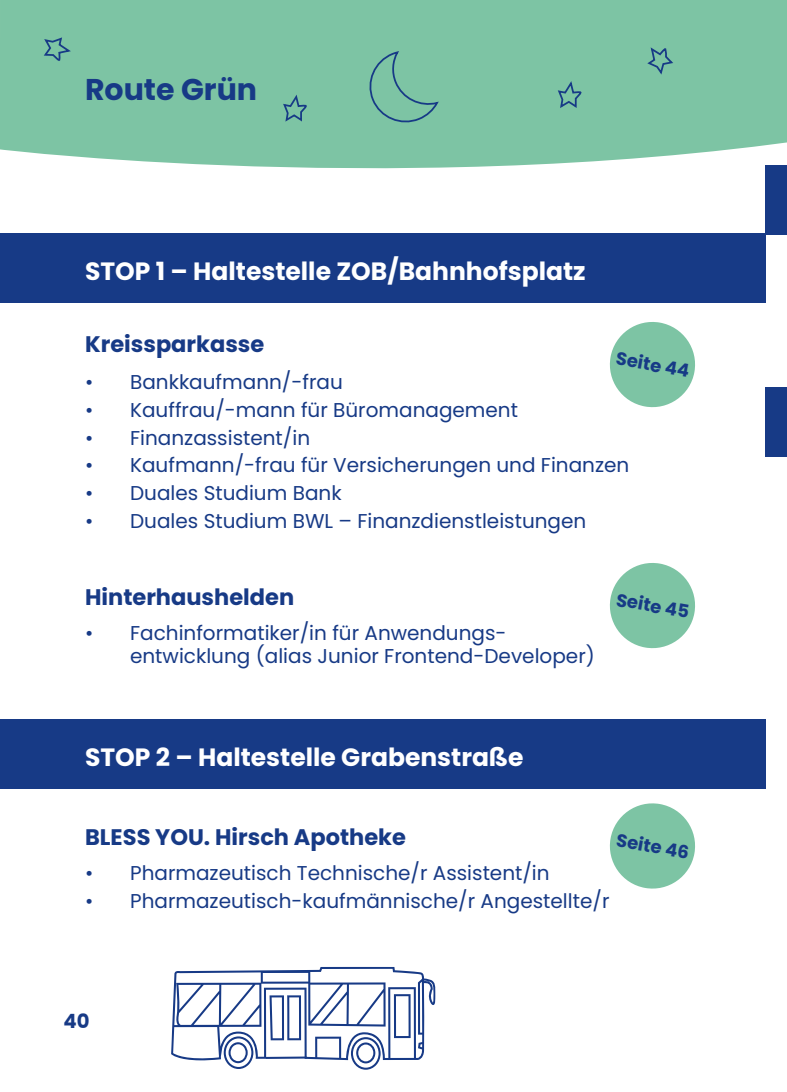
<style>
.page{position:relative;width:787px;height:1092px;background:#fff}
.page>*{position:absolute;margin:0;border:0;box-sizing:border-box;transform-origin:0 0}
.t1{font:700 30px "Poppins";color:#173a86}
.t2{font:700 25px "Poppins";color:#fff}
.t3{font:700 22.5px "Poppins";color:#173a86}
.t4{font:20px/22.5px "Poppins";color:#173a86}
.t5{font:700 19.75px "Poppins";color:#173a86}
.t6{font:700 18px "Poppins";color:#173a86}
</style>
<div class="page">
<svg style="left:0;top:0;width:787px;height:290px;fill:#7dc4a4"></svg>
<svg style="left:357px;top:42px;width:87px;height:92px;background:#77bda2"></svg>
<svg style="left:282px;top:92px;width:26px;height:31px"></svg>
<svg style="left:42px;top:35px;width:32px;height:27px"></svg>
<svg style="left:556px;top:79px;width:26px;height:31px"></svg>
<svg style="left:638px;top:38px;width:40px;height:40px;background:#73b7a1"></svg>
<div style="left:0;top:233px;width:765px;height:70px;background:#173a86"></div>
<div style="left:0;top:719px;width:765px;height:69px;background:#173a86"></div>
<svg style="left:171px;top:966px;width:264px;height:103px"></svg>
<div style="left:765px;top:165px;width:22px;height:69px;background:#173a86"></div>
<div style="left:765px;top:387px;width:22px;height:69px;background:#173a86"></div>
<svg style="left:609px;top:803px;width:86px;height:86px"></svg>
<svg style="left:609px;top:322px;width:86px;height:86px"></svg>
<svg style="left:609px;top:563px;width:86px;height:86px"></svg>
<h1 class="t1" style="left:85px;top:72px;width:174px">Route Grün</h1>
<p class="t2" style="left:85px;top:256px;width:502px">STOP 1 – Haltestelle ZOB/Bahnhofsplatz</p>
<p class="t3" style="left:85px;top:331px;width:181px">Kreissparkasse</p>
<p class="t6" style="left:618px;top:348px;width:76px;rotate:10deg">Seite 44</p>
<p class="t4" style="left:85px;top:370px;width:259px">• Bankkaufmann/-frau</p>
<p class="t4" style="left:85px;top:398px;width:434px">• Kauffrau/-mann für Büromanagement</p>
<p class="t4" style="left:85px;top:426px;width:226px">• Finanzassistent/in</p>
<p class="t4" style="left:85px;top:454px;width:546px">• Kaufmann/-frau für Versicherungen und Finanzen</p>
<p class="t4" style="left:85px;top:482px;width:258px">• Duales Studium Bank</p>
<p class="t4" style="left:85px;top:510px;width:503px">• Duales Studium BWL – Finanzdienstleistungen</p>
<p class="t3" style="left:85px;top:584px;width:211px">Hinterhaushelden</p>
<p class="t4" style="left:130px;top:621px;width:466px;text-indent:-45px">• Fachinformatiker/in für Anwendungs&shy;entwicklung (alias Junior Frontend-Developer)</p>
<p class="t6" style="left:618px;top:589px;width:75px;rotate:10deg">Seite 45</p>
<p class="t2" style="left:85px;top:742px;width:440px">STOP 2 – Haltestelle Grabenstraße</p>
<p class="t3" style="left:85px;top:824px;width:322px">BLESS YOU. Hirsch Apotheke</p>
<p class="t6" style="left:618px;top:829px;width:75px;rotate:10deg">Seite 46</p>
<p class="t4" style="left:85px;top:861px;width:466px">• Pharmazeutisch Technische/r Assistent/in</p>
<p class="t4" style="left:85px;top:889px;width:526px">• Pharmazeutisch-kaufmännische/r Angestellte/r</p>
<p class="t5" style="left:64px;top:1009px;width:28px">40</p>
</div>
